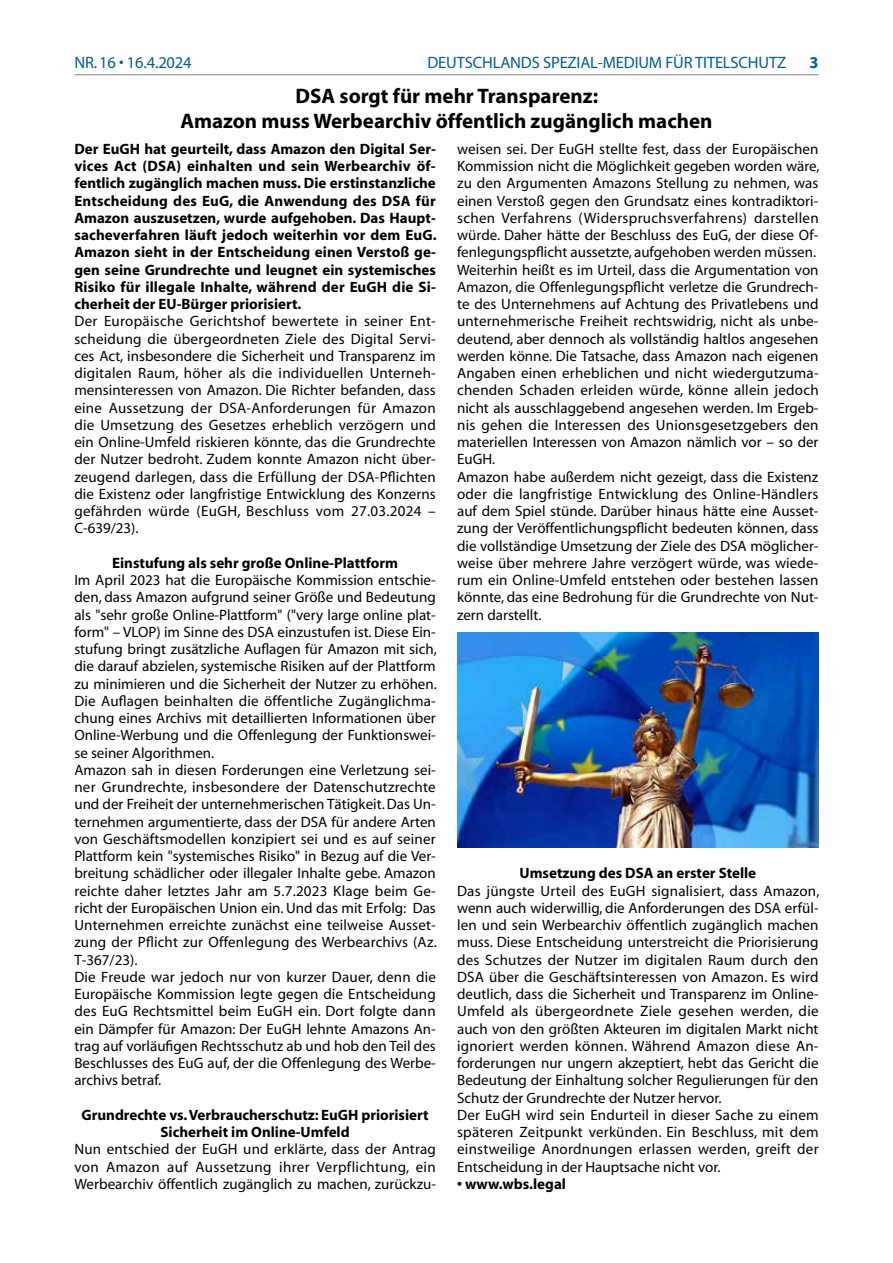
<style>
.page{position:relative;width:893px;height:1263px;background:#fff}
.page>*{position:absolute;margin:0;border:0;box-sizing:border-box;transform-origin:0 0}
.t1{font:700 21px/25.2px "Myriad";color:#000;text-align:center}
.t2{font:16.5px "Myriad";letter-spacing:-.01em;color:#005e96}
.t3{font:700 16.5px "Myriad";color:#005e96}
.t4{font:15px/17.2px "Myriad";letter-spacing:.005em;color:#000}
.t5{font:700 15px/17.2px "Myriad";color:#000;text-align:justify}
</style>
<div class="page">
<hr style="left:74px;top:74px;width:744px;height:1px;background:#808285">
<img style="left:457px;top:633px;width:362px;height:214px">
<p class="t2" style="left:74px;top:54px;width:119px">N r. 16 • 16.4.2024</p>
<p class="t2" style="left:427px;top:54px;width:358px">Deutschlands Spezial-Medium für Titelschutz</p>
<p class="t3" style="left:809px;top:54px;width:11px">3</p>
<h1 class="t1" style="left:180px;top:84px;width:534px">DSA sorgt für mehr Transparenz:<br>Amazon muss Werbearchiv öffentlich zugänglich machen</h1>
<p class="t4" style="left:457px;top:141px;width:364px">weisen sei. Der EuGH stellte fest, dass der Europäischen Kommission nicht die Möglichkeit gegeben worden wäre, zu den Argumenten Amazons Stellung zu nehmen, was einen Verstoß gegen den Grundsatz eines kontradiktori&shy;schen Verfahrens (Widerspruchsverfahrens) darstellen würde. Daher hätte der Beschluss des EuG, der diese Of&shy;fenlegungspflicht aussetzte, aufgehoben werden müssen.<br>Weiterhin heißt es im Urteil, dass die Argumentation von Amazon, die Offenlegungspflicht verletze die Grundrech&shy;te des Unternehmens auf Achtung des Privatlebens und unternehmerische Freiheit rechtswidrig, nicht als unbe&shy;deutend, aber dennoch als vollständig haltlos angesehen werden könne. Die Tatsache, dass Amazon nach eigenen Angaben einen erheblichen und nicht wiedergutzuma&shy;chenden Schaden erleiden würde, könne allein jedoch nicht als ausschlaggebend angesehen werden. Im Ergeb&shy;nis gehen die Interessen des Unionsgesetzgebers den materiellen Interessen von Amazon nämlich vor – so der EuGH.<br>Amazon habe außerdem nicht gezeigt, dass die Existenz oder die langfristige Entwicklung des Online-Händlers auf dem Spiel stünde. Darüber hinaus hätte eine Ausset&shy;zung der Veröffentlichungspflicht bedeuten können, dass die vollständige Umsetzung der Ziele des DSA möglicher&shy;weise über mehrere Jahre verzögert würde, was wiede&shy;rum ein Online-Umfeld entstehen oder bestehen lassen könnte, das eine Bedrohung für die Grundrechte von Nut&shy;zern darstellt.</p>
<p class="t5" style="left:74px;top:141px;width:364px">Der EuGH hat geurteilt, dass Amazon den Digital Ser&shy;vices Act (DSA) einhalten und sein Werbearchiv öf&shy;fentlich zugänglich machen muss. Die erstinstanzliche Entscheidung des EuG, die Anwendung des DSA für Amazon auszusetzen, wurde aufgehoben. Das Haupt&shy;sacheverfahren läuft jedoch weiterhin vor dem EuG.<br>Amazon sieht in der Entscheidung einen Verstoß ge&shy;gen seine Grundrechte und leugnet ein systemisches Risiko für illegale Inhalte, während der EuGH die Si&shy;cherheit der EU-Bürger priorisiert.</p>
<p class="t4" style="left:74px;top:313px;width:363px;text-align:justify">Der Europäische Gerichtshof bewertete in seiner Ent&shy;scheidung die übergeordneten Ziele des Digital Servi&shy;ces Act, insbesondere die Sicherheit und Transparenz im digitalen Raum, höher als die individuellen Unterneh&shy;mensinteressen von Amazon. Die Richter befanden, dass eine Aussetzung der DSA-Anforderungen für Amazon die Umsetzung des Gesetzes erheblich verzögern und ein Online-Umfeld riskieren könnte, das die Grundrechte der Nutzer bedroht. Zudem konnte Amazon nicht über&shy;zeugend darlegen, dass die Erfüllung der DSA-Pflichten die Existenz oder langfristige Entwicklung des Konzerns gefährden würde (EuGH, Beschluss vom 27.03.2024 – C-639/23).</p>
<p class="t5" style="left:112px;top:555px;width:287px">Einstufung als sehr große Online-Plattform</p>
<p class="t4" style="left:74px;top:572px;width:364px">Im April 2023 hat die Europäische Kommission entschie&shy;den, dass Amazon aufgrund seiner Größe und Bedeutung als "sehr große Online-Plattform" ("very large online plat&shy;form" – VLOP) im Sinne des DSA einzustufen ist. Diese Ein&shy;stufung bringt zusätzliche Auflagen für Amazon mit sich, die darauf abzielen, systemische Risiken auf der Plattform zu minimieren und die Sicherheit der Nutzer zu erhöhen.<br>Die Auflagen beinhalten die öffentliche Zugänglichma&shy;chung eines Archivs mit detaillierten Informationen über Online-Werbung und die Offenlegung der Funktionswei&shy;se seiner Algorithmen.<br>Amazon sah in diesen Forderungen eine Verletzung sei&shy;ner Grundrechte, insbesondere der Datenschutzrechte und der Freiheit der unternehmerischen Tätigkeit. Das Un&shy;ternehmen argumentierte, dass der DSA für andere Arten von Geschäftsmodellen konzipiert sei und es auf seiner Plattform kein "systemisches Risiko" in Bezug auf die Ver&shy;breitung schädlicher oder illegaler Inhalte gebe. Amazon reichte daher letztes Jahr am 5.7.2023 Klage beim Ge&shy;richt der Europäischen Union ein. Und das mit Erfolg: Das Unternehmen erreichte zunächst eine teilweise Ausset&shy;zung der Pflicht zur Offenlegung des Werbearchivs (Az.<br>T-367/23).<br>Die Freude war jedoch nur von kurzer Dauer, denn die Europäische Kommission legte gegen die Entscheidung des EuG Rechtsmittel beim EuGH ein. Dort folgte dann ein Dämpfer für Amazon: Der EuGH lehnte Amazons An&shy;trag auf vorläufigen Rechtsschutz ab und hob den Teil des Beschlusses des EuG auf, der die Offenlegung des Werbe&shy;archivs betraf.</p>
<p class="t5" style="left:82px;top:1107px;width:349px;text-align:center">Grundrechte vs. Verbraucherschutz: EuGH priorisiert<br>Sicherheit im Online-Umfeld</p>
<p class="t4" style="left:74px;top:1141px;width:363px;text-align:justify">Nun entschied der EuGH und erklärte, dass der Antrag von Amazon auf Aussetzung ihrer Verpflichtung, ein Werbearchiv öffentlich zugänglich zu machen, zurückzu-</p>
<p class="t5" style="left:519px;top:865px;width:238px">Umsetzung des DSA an erster Stelle</p>
<p class="t4" style="left:457px;top:883px;width:364px">Das jüngste Urteil des EuGH signalisiert, dass Amazon, wenn auch widerwillig, die Anforderungen des DSA erfül&shy;len und sein Werbearchiv öffentlich zugänglich machen muss. Diese Entscheidung unterstreicht die Priorisierung des Schutzes der Nutzer im digitalen Raum durch den DSA über die Geschäftsinteressen von Amazon. Es wird deutlich, dass die Sicherheit und Transparenz im Online-Umfeld als übergeordnete Ziele gesehen werden, die auch von den größten Akteuren im digitalen Markt nicht ignoriert werden können. Während Amazon diese An&shy;forderungen nur ungern akzeptiert, hebt das Gericht die Bedeutung der Einhaltung solcher Regulierungen für den Schutz der Grundrechte der Nutzer hervor.<br>Der EuGH wird sein Endurteil in dieser Sache zu einem späteren Zeitpunkt verkünden. Ein Beschluss, mit dem einstweilige Anordnungen erlassen werden, greift der Entscheidung in der Hauptsache nicht vor.</p>
<p class="t5" style="left:457px;top:1176px;width:110px">• www.wbs.legal</p>
</div>
